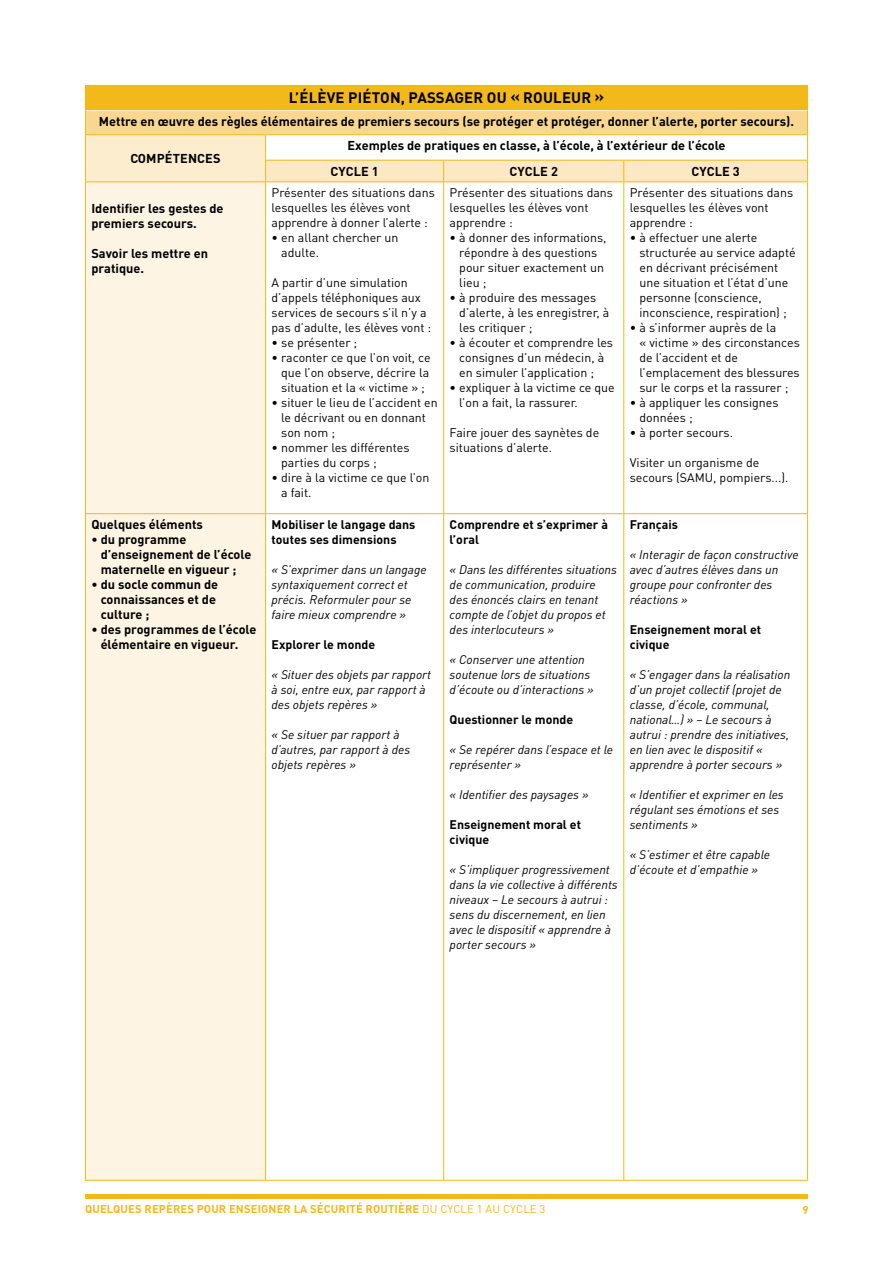
<style>
.page{position:relative;width:893px;height:1263px;background:#fff}
.page>*{position:absolute;margin:0;border:0;box-sizing:border-box;transform-origin:0 0}
.t1{font:700 15px "DIN Pro";letter-spacing:.01em;color:#000}
.t2{font:700 12.75px/15px "DIN Pro";color:#000}
.t3{font:12.3px/15px "DIN Pro";color:#000}
.t4{font:italic 12.3px/15px "DIN Pro";color:#000}
.t5{font:700 12.3px/15px "DIN Pro";color:#000}
.t6{font:700 11.25px "DIN Pro";letter-spacing:.01em;color:#f3b81a}
.s1{font-weight:400}
</style>
<div class="page">
<hr style="left:85px;top:1194px;width:723px;height:4px;background:#f3b81a">
<div style="left:85px;top:85px;width:722px;height:26px;background:#f3b81a"></div>
<div style="left:85px;top:111px;width:722px;height:24px;background:#f9d790"></div>
<div style="left:85px;top:135px;width:181px;height:47px;background:#fcedcf"></div>
<div style="left:86px;top:183px;width:179px;height:997px;background:#fef4e4"></div>
<hr style="left:624px;top:85px;width:184px;height:1px;background:#f3b81a">
<hr style="left:443px;top:182px;width:1px;height:331px;background:#f3b81a">
<hr style="left:807px;top:182px;width:1px;height:331px;background:#f3b81a">
<hr style="left:443px;top:514px;width:1px;height:666px;background:#f3b81a">
<hr style="left:624px;top:513px;width:184px;height:1px;background:#f3b81a">
<hr style="left:807px;top:514px;width:1px;height:666px;background:#f3b81a">
<hr style="left:624px;top:1180px;width:184px;height:1px;background:#f3b81a">
<hr style="left:623px;top:182px;width:1px;height:331px;background:#f3b81a">
<hr style="left:266px;top:513px;width:178px;height:1px;background:#f3b81a">
<hr style="left:444px;top:513px;width:180px;height:1px;background:#f3b81a">
<hr style="left:623px;top:514px;width:1px;height:666px;background:#f3b81a">
<hr style="left:266px;top:1180px;width:178px;height:1px;background:#f3b81a">
<hr style="left:444px;top:1180px;width:180px;height:1px;background:#f3b81a">
<hr style="left:624px;top:182px;width:184px;height:1px;background:#f3b81a">
<hr style="left:444px;top:182px;width:180px;height:1px;background:#f3b81a">
<hr style="left:266px;top:182px;width:178px;height:1px;background:#f3b81a">
<hr style="left:86px;top:110px;width:180px;height:1px;background:#fcedcf">
<hr style="left:85px;top:182px;width:1px;height:331px;background:#f3b81a">
<hr style="left:265px;top:182px;width:1px;height:331px;background:#f3b81a">
<hr style="left:85px;top:513px;width:181px;height:1px;background:#f3b81a">
<hr style="left:85px;top:514px;width:1px;height:666px;background:#f3b81a">
<hr style="left:265px;top:514px;width:1px;height:666px;background:#f3b81a">
<hr style="left:85px;top:1180px;width:181px;height:1px;background:#f3b81a">
<hr style="left:85px;top:134px;width:181px;height:1px;background:#f3b81a">
<svg style="left:85px;top:110px;width:1px;height:72px"></svg>
<svg style="left:265px;top:86px;width:543px;height:96px"></svg>
<hr style="left:85px;top:182px;width:181px;height:1px;background:#f3b81a">
<p class="t1" style="left:289px;top:88px;width:317px">L’ÉLÈVE PIÉTON, PASSAGER OU « ROULEUR »</p>
<p class="t2" style="left:99px;top:114px;width:697px">Mettre en œuvre des règles élémentaires de premiers secours (se protéger et protéger, donner l’alerte, porter secours).</p>
<p class="t2" style="left:130px;top:151px;width:92px">COMPÉTENCES</p>
<p class="t2" style="left:348px;top:138px;width:380px">Exemples de pratiques en classe, à l’école, à l’extérieur de l’école</p>
<p class="t2" style="left:330px;top:163px;width:50px">CYCLE 1</p>
<p class="t2" style="left:510px;top:163px;width:50px">CYCLE 2</p>
<p class="t2" style="left:691px;top:163px;width:50px">CYCLE 3</p>
<p class="t2" style="left:91px;top:200px;width:134px">Identifier les gestes de premiers secours.</p>
<p class="t2" style="left:91px;top:245px;width:118px">Savoir les mettre en pratique.</p>
<p class="t2" style="left:91px;top:517px;width:113px">Quelques éléments</p>
<p class="t2" style="left:101px;top:532px;width:152px;text-indent:-9px">• du programme d’enseignement de l’école maternelle en vigueur ;</p>
<p class="t2" style="left:101px;top:577px;width:119px;text-indent:-9px">• du socle commun de connaissances et de culture ;</p>
<p class="t2" style="left:101px;top:622px;width:157px;text-indent:-9px">• des programmes de l’école élémentaire en vigueur.</p>
<p class="t3" style="left:272px;top:185px;width:165px">Présenter des situations dans lesquelles les élèves vont apprendre à donner l’alerte :</p>
<p class="t3" style="left:281px;top:230px;width:119px;text-indent:-10px">• en allant chercher un adulte.</p>
<p class="t3" style="left:272px;top:275px;width:161px">A partir d’une simulation d’appels téléphoniques aux services de secours s’il n’y a pas d’adulte, les élèves vont :</p>
<p class="t3" style="left:272px;top:335px;width:87px">• se présenter ;</p>
<p class="t3" style="left:281px;top:350px;width:151px;text-indent:-10px">• raconter ce que l’on voit, ce que l’on observe, décrire la situation et la « victime » ;</p>
<p class="t3" style="left:281px;top:395px;width:158px;text-indent:-10px">• situer le lieu de l’accident en le décrivant ou en donnant son nom ;</p>
<p class="t3" style="left:281px;top:440px;width:130px;text-indent:-10px">• nommer les différentes parties du corps ;</p>
<p class="t3" style="left:281px;top:470px;width:150px;text-indent:-10px">• dire à la victime ce que l’on a fait.</p>
<p class="t5" style="left:272px;top:517px;width:145px">Mobiliser le langage dans toutes ses dimensions</p>
<p class="t4" style="left:272px;top:562px;width:157px">« S’exprimer dans un langage syntaxiquement correct et précis. Reformuler pour se faire mieux comprendre »</p>
<p class="t5" style="left:272px;top:637px;width:105px">Explorer le monde</p>
<p class="t4" style="left:272px;top:667px;width:161px">« Situer des objets par rapport à soi, entre eux, par rapport à des objets repères »</p>
<p class="t4" style="left:272px;top:727px;width:140px">« Se situer par rapport à d’autres, par rapport à des objets repères »</p>
<p class="t3" style="left:450px;top:185px;width:165px">Présenter des situations dans lesquelles les élèves vont apprendre :</p>
<p class="t3" style="left:459px;top:230px;width:149px;text-indent:-10px">• à donner des informations, répondre à des questions pour situer exactement un lieu ;</p>
<p class="t3" style="left:459px;top:290px;width:152px;text-indent:-10px">• à produire des messages d’alerte, à les enregistrer, à les critiquer ;</p>
<p class="t3" style="left:459px;top:335px;width:155px;text-indent:-10px">• à écouter et comprendre les consignes d’un médecin, à en simuler l’application ;</p>
<p class="t3" style="left:459px;top:380px;width:157px;text-indent:-10px">• expliquer à la victime ce que l’on a fait, la rassurer.</p>
<p class="t3" style="left:450px;top:425px;width:151px">Faire jouer des saynètes de situations d’alerte.</p>
<p class="t3" style="left:630px;top:185px;width:165px">Présenter des situations dans lesquelles les élèves vont apprendre :</p>
<p class="t3" style="left:639px;top:230px;width:158px;text-indent:-10px">• à effectuer une alerte structurée au service adapté en décrivant précisément une situation et l’état d’une personne (conscience, inconscience, respiration) ;</p>
<p class="t3" style="left:639px;top:320px;width:162px;text-indent:-10px">• à s’informer auprès de la<br>« victime » des circonstances de l’accident et de l’emplacement des blessures sur le corps et la rassurer ;</p>
<p class="t3" style="left:639px;top:395px;width:141px;text-indent:-10px">• à appliquer les consignes données ;</p>
<p class="t3" style="left:630px;top:425px;width:105px">• à porter secours.</p>
<p class="t3" style="left:630px;top:455px;width:160px">Visiter un organisme de secours (SAMU, pompiers...).</p>
<p class="t5" style="left:450px;top:517px;width:160px">Comprendre et s’exprimer à l’oral</p>
<p class="t4" style="left:450px;top:562px;width:169px">« Dans les différentes situations de communication, produire des énoncés clairs en tenant compte de l’objet du propos et des interlocuteurs »</p>
<p class="t4" style="left:450px;top:652px;width:146px">« Conserver une attention soutenue lors de situations d’écoute ou d’interactions »</p>
<p class="t5" style="left:450px;top:712px;width:125px">Questionner le monde</p>
<p class="t4" style="left:450px;top:742px;width:165px">« Se repérer dans l’espace et le représenter »</p>
<p class="t4" style="left:450px;top:787px;width:140px">« Identifier des paysages »</p>
<p class="t5" style="left:450px;top:817px;width:133px">Enseignement moral et civique</p>
<p class="t4" style="left:450px;top:862px;width:170px">« S’impliquer progressivement dans la vie collective à différents niveaux – Le secours à autrui : sens du discernement, en lien avec le dispositif « apprendre à porter secours »</p>
<p class="t5" style="left:630px;top:517px;width:50px">Français</p>
<p class="t4" style="left:630px;top:547px;width:170px">« Interagir de façon constructive avec d’autres élèves dans un groupe pour confronter des réactions »</p>
<p class="t5" style="left:630px;top:622px;width:133px">Enseignement moral et civique</p>
<p class="t4" style="left:630px;top:667px;width:162px">« S’engager dans la réalisation d’un projet collectif (projet de classe, d’école, communal, national…) » – Le secours à autrui : prendre des initiatives, en lien avec le dispositif « apprendre à porter secours »</p>
<p class="t4" style="left:630px;top:787px;width:155px">« Identifier et exprimer en les régulant ses émotions et ses sentiments »</p>
<p class="t4" style="left:630px;top:847px;width:142px">« S’estimer et être capable d’écoute et d’empathie »</p>
<p class="t6" style="left:85px;top:1201px;width:462px">QUELQUES REPÈRES POUR ENSEIGNER LA SÉCURITÉ ROUTIÈRE <span class="s1">DU CYCLE 1 AU CYCLE 3</span></p>
<p class="t6" style="left:802px;top:1202px;width:8px">9</p>
</div>
